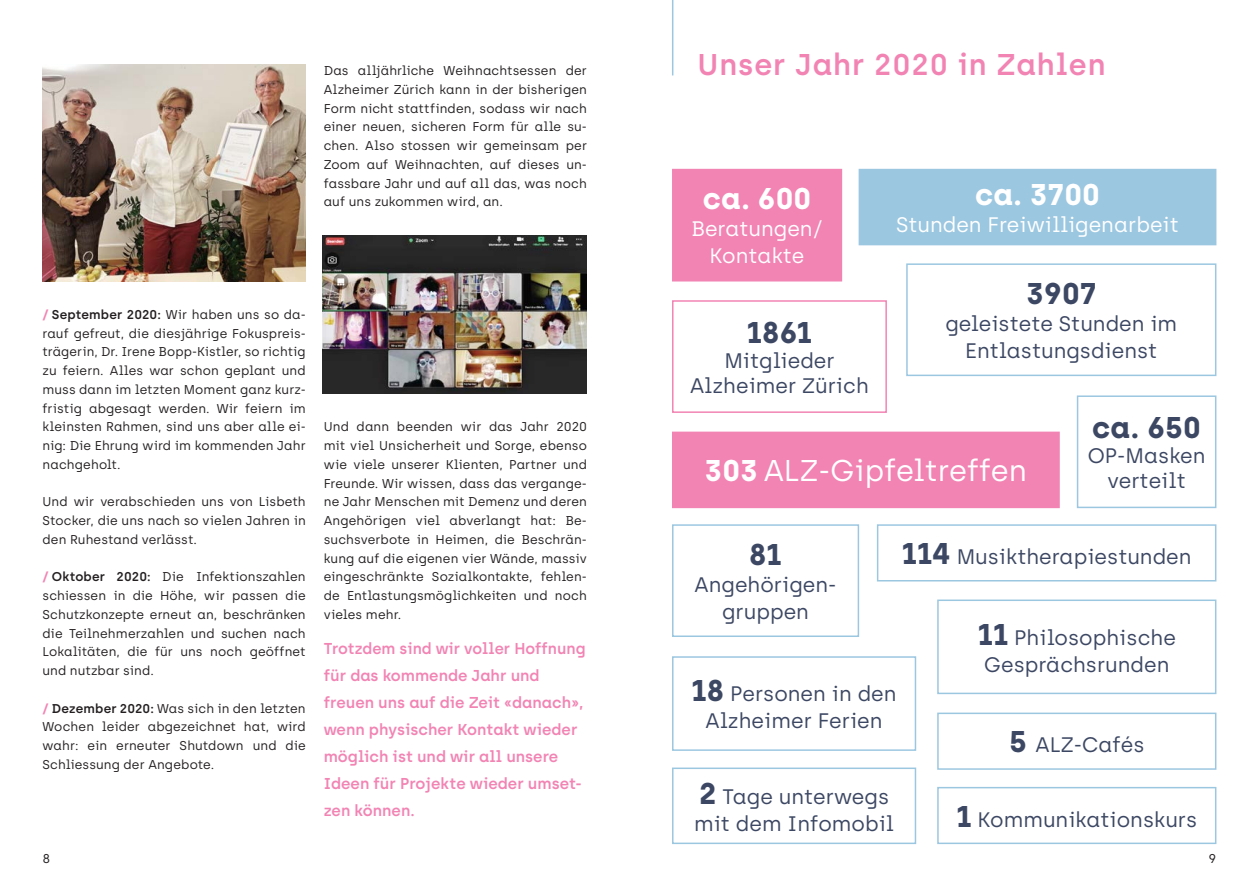
<style>
.page{position:relative;width:1259px;height:893px;background:#fff}
.page>*{position:absolute;margin:0;border:0;box-sizing:border-box;transform-origin:0 0}
.t1{font:600 30px "Archia";letter-spacing:.03em;color:#f284b4}
.t2{font:30px "Archia";color:#fff}
.t3{font:700 30px "Archia";color:#3c4763}
.t4{font:700 30px "Archia";color:#fff}
.t5{font:21px/27px "Archia";color:#3c4763;text-align:center}
.t6{font:21px/27px "Archia";color:#fff;text-align:center}
.Bullets{font:600 15.75px/27px "Archia";color:#f284b4}
.Bullets-2{font:12.75px/18.8px "Archia";letter-spacing:.01em;color:#231f20;text-align:justify}
.s1{font-weight:700;color:#f284b4}
.s2{font-weight:600}
.s3{font-weight:700}
.s4{font-weight:700;font-size:30px}
</style>
<div class="page">
<img style="left:43px;top:65px;width:263px;height:216px">
<img style="left:323px;top:235px;width:264px;height:159px">
<hr style="left:672px;top:0;width:1px;height:75px;background:#9cc7e1">
<div style="left:673px;top:170px;width:168px;height:111px;background:#f284b4"></div>
<div style="left:672px;top:169px;width:170px;height:112px;border:2px solid #f284b4"></div>
<div style="left:859px;top:170px;width:356px;height:75px;background:#9cc7e1"></div>
<div style="left:858px;top:169px;width:358px;height:76px;border:2px solid #9cc7e1"></div>
<div style="left:906px;top:263px;width:310px;height:113px;border:2px solid #9cc7e1"></div>
<div style="left:672px;top:300px;width:215px;height:113px;border:2px solid #f284b4"></div>
<div style="left:1076px;top:395px;width:140px;height:113px;border:2px solid #9cc7e1"></div>
<div style="left:673px;top:432px;width:386px;height:75px;background:#f284b4"></div>
<div style="left:672px;top:432px;width:387px;height:76px;border:2px solid #f284b4"></div>
<div style="left:877px;top:524px;width:339px;height:57px;border:2px solid #9cc7e1"></div>
<div style="left:672px;top:524px;width:187px;height:113px;border:2px solid #9cc7e1"></div>
<div style="left:672px;top:656px;width:244px;height:95px;border:2px solid #9cc7e1"></div>
<div style="left:937px;top:713px;width:279px;height:57px;border:2px solid #9cc7e1"></div>
<div style="left:937px;top:787px;width:279px;height:57px;border:2px solid #9cc7e1"></div>
<div style="left:672px;top:767px;width:244px;height:77px;border:2px solid #9cc7e1"></div>
<div style="left:937px;top:599px;width:279px;height:95px;border:2px solid #9cc7e1"></div>
<p class="Bullets-2" style="left:324px;top:61px;width:265px">Das alljährliche Weihnachtsessen der Alzheimer Zürich kann in der bisherigen Form nicht stattfinden, sodass wir nach einer neuen, sicheren Form für alle su&shy;chen. Also stossen wir gemeinsam per Zoom auf Weihnachten, auf dieses un&shy;fassbare Jahr und auf all das, was noch auf uns zukommen wird, an.</p>
<p class="Bullets-2" style="left:43px;top:305px;width:265px"><span class="s1">/</span> <span class="s2">September 2020:</span> Wir haben uns so da&shy;rauf gefreut, die diesjährige Fokuspreis&shy;trägerin, Dr. Irene Bopp-Kistler, so richtig zu feiern. Alles war schon geplant und muss dann im letzten Moment ganz kurz&shy;fristig abgesagt werden. Wir feiern im kleinsten Rahmen, sind uns aber alle ei&shy;nig: Die Ehrung wird im kommenden Jahr nachgeholt.</p>
<p class="Bullets-2" style="left:43px;top:492px;width:265px">Und wir verabschieden uns von Lisbeth Stocker, die uns nach so vielen Jahren in den Ruhestand verlässt.</p>
<p class="Bullets-2" style="left:43px;top:567px;width:265px"><span class="s1">/</span> <span class="s2">Oktober 2020:</span> Die Infektionszahlen schiessen in die Höhe, wir passen die Schutzkonzepte erneut an, beschränken die Teilnehmerzahlen und suchen nach Lokalitäten, die für uns noch geöffnet und nutzbar sind.</p>
<p class="Bullets-2" style="left:43px;top:699px;width:265px"><span class="s1">/</span> <span class="s2">Dezember 2020:</span> Was sich in den letzten Wochen leider abgezeichnet hat, wird wahr: ein erneuter Shutdown und die Schliessung der Angebote.</p>
<p class="Bullets-2" style="left:324px;top:417px;width:265px">Und dann beenden wir das Jahr 2020 mit viel Unsicherheit und Sorge, ebenso wie viele unserer Klienten, Partner und Freunde. Wir wissen, dass das vergange&shy;ne Jahr Menschen mit Demenz und deren Angehörigen viel abverlangt hat: Be&shy;suchsverbote in Heimen, die Beschrän&shy;kung auf die eigenen vier Wände, massiv eingeschränkte Sozialkontakte, fehlen&shy;de Entlastungsmöglichkeiten und noch vieles mehr.</p>
<p class="Bullets" style="left:324px;top:635px;width:263px">Trotzdem sind wir voller Hoffnung für das kommende Jahr und freuen uns auf die Zeit «danach», wenn physischer Kontakt wieder möglich ist und wir all unsere<br>Ideen für Projekte wieder umset&shy;zen können.</p>
<h2 class="t1" style="left:697px;top:46px;width:409px">Unser Jahr 2020 in Zahlen</h2>
<p class="t4" style="left:703px;top:180px;width:110px">ca. 600</p>
<p class="t6" style="left:691px;top:215px;width:133px">Beratungen/<br>Kontakte</p>
<p class="t3" style="left:747px;top:314px;width:67px">1861</p>
<p class="t5" style="left:690px;top:348px;width:180px;line-height:25.2px">Mitglieder<br>Alzheimer Zürich</p>
<p class="t4" style="left:975px;top:176px;width:126px">ca. 3700</p>
<p class="t6" style="left:896px;top:211px;width:284px">Stunden Freiwilligenarbeit</p>
<p class="t3" style="left:1026px;top:275px;width:72px">3907</p>
<p class="t5" style="left:945px;top:310px;width:233px">geleistete Stunden im<br>Entlastungsdienst</p>
<p class="t2" style="left:704px;top:453px;width:324px"><span class="s3">303</span> ALZ-Gipfeltreffen</p>
<p class="t3" style="left:1092px;top:409px;width:110px">ca. 650</p>
<p class="t5" style="left:1087px;top:442px;width:119px">OP-Masken</p>
<p class="t5" style="left:1107px;top:467px;width:80px">verteilt</p>
<p class="t3" style="left:749px;top:536px;width:34px">81</p>
<p class="t5" style="left:901px;top:543px;width:291px"><span class="s4">114</span> Musiktherapiestunden</p>
<p class="t5" style="left:694px;top:571px;width:143px">Angehörigen&shy;gruppen</p>
<p class="t5" style="left:977px;top:624px;width:200px"><span class="s4">11</span> Philosophische<br>Gesprächsrunden</p>
<p class="t5" style="left:691px;top:680px;width:206px"><span class="s4">18</span> Personen in den<br>Alzheimer Ferien</p>
<p class="t5" style="left:694px;top:783px;width:201px;text-align:left"><span class="s4">2</span> Tage unterwegs mit dem Infomobil</p>
<p class="t5" style="left:1009px;top:731px;width:137px"><span class="s4">5</span> ALZ-Cafés</p>
<p class="t5" style="left:956px;top:806px;width:242px"><span class="s4">1</span> Kommunikationskurs</p>
<p class="Bullets-2" style="left:43px;top:849px;width:9px">8</p>
<p class="Bullets-2" style="left:1208px;top:849px;width:9px">9</p>
</div>
